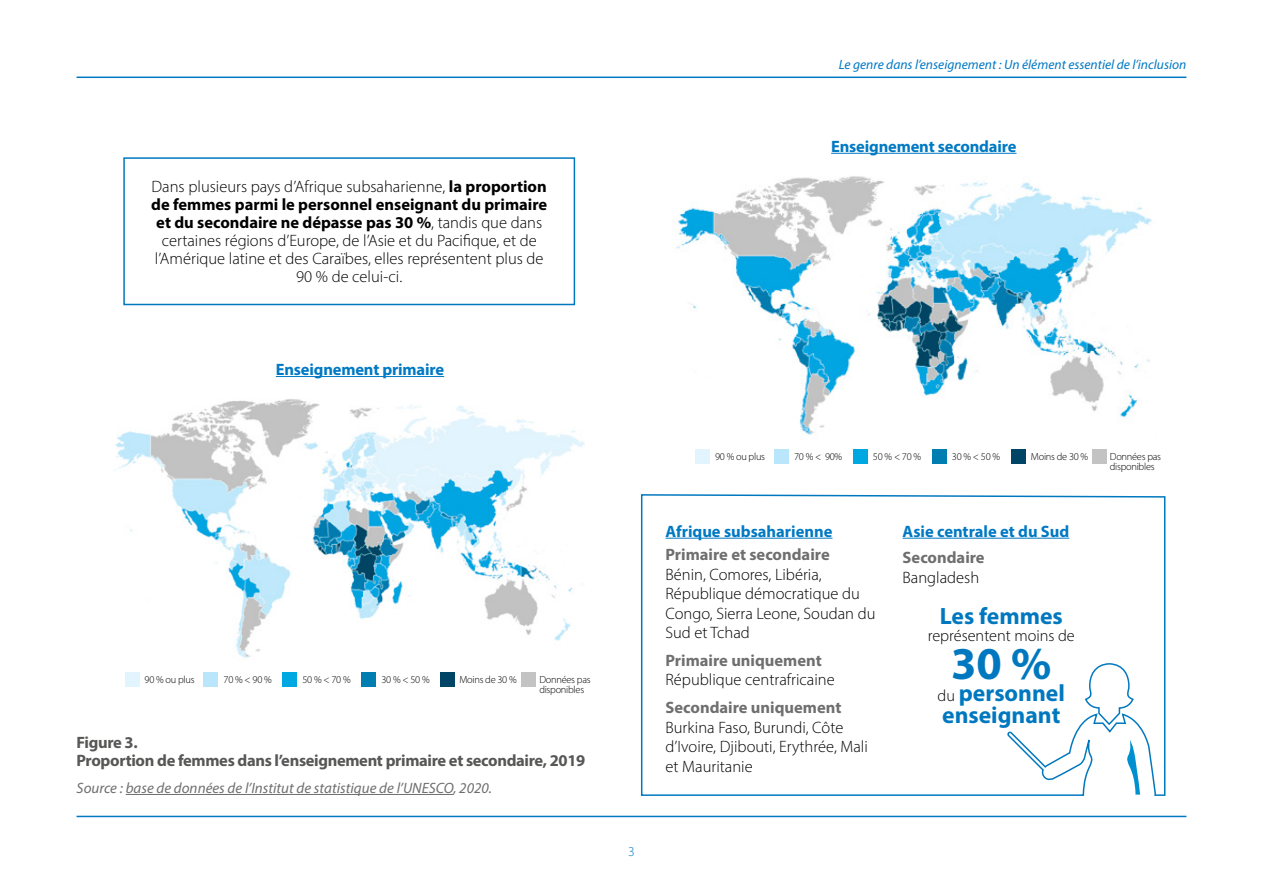
<style>
.page{position:relative;width:1263px;height:893px;background:#fff}
.page>*{position:absolute;margin:0;border:0;box-sizing:border-box;transform-origin:0 0}
.t1{font:700 45.75px "Myriad Pro";color:#0078bf}
.t2{font:700 23.7px/22.2px "Myriad Pro";color:#0078bf}
.t3{font:300 16.5px/18px "Myriad Pro";color:#000}
.t4{font:700 16.5px "Myriad Pro";letter-spacing:-.01em;color:#0079c3}
.t5{font:700 16.5px/18px "Myriad Pro";letter-spacing:-.02em;color:#575756}
.t6{font:700 16.5px "Myriad Pro";color:#706f6f}
.t7{font:300 16.2px "Myriad Pro";color:#000}
.t8{font:italic 15px "Myriad Pro";color:#706f6f}
.t9{font:italic 13.5px "Myriad Pro";color:#0079c3}
.t10{font:300 13.5px "Myriad Pro";color:#0079c3}
.t11{font:300 10.35px/10.4px "Myriad Pro";letter-spacing:-.025em;color:#000}
.s1{font-weight:700}
.s2{font-weight:300;font-size:16.2px;color:#000}
</style>
<div class="page">
<hr style="left:126px;top:794px;width:327px;height:1px;background:#706f6f">
<hr style="left:77px;top:816px;width:1109px;height:1px;background:#0079c3">
<hr style="left:77px;top:77px;width:1109px;height:1px;background:#0079c3">
<div style="left:123px;top:157px;width:452px;height:148px;border:2px solid #0078bf"></div>
<hr style="left:831px;top:153px;width:185px;height:1px;background:#0079c3">
<div style="left:695px;top:449px;width:15px;height:14px;background:#e2f4fd"></div>
<div style="left:774px;top:449px;width:14px;height:14px;background:#b9e6fb"></div>
<div style="left:853px;top:449px;width:14px;height:14px;background:#00a8e1"></div>
<div style="left:932px;top:449px;width:14px;height:14px;background:#007eb1"></div>
<div style="left:1011px;top:449px;width:14px;height:14px;background:#004565"></div>
<div style="left:1092px;top:449px;width:14px;height:14px;background:#c3c3c3"></div>
<img style="left:676px;top:176px;width:476px;height:259px">
<div style="left:1019px;top:427px;width:137px;height:15px;background:#fff"></div>
<hr style="left:276px;top:376px;width:168px;height:1px;background:#0079c3">
<div style="left:125px;top:672px;width:14px;height:15px;background:#e2f4fd"></div>
<div style="left:204px;top:672px;width:14px;height:15px;background:#b9e6fb"></div>
<div style="left:283px;top:672px;width:14px;height:15px;background:#00a8e1"></div>
<div style="left:362px;top:672px;width:14px;height:15px;background:#007eb1"></div>
<div style="left:441px;top:672px;width:14px;height:15px;background:#004565"></div>
<div style="left:522px;top:672px;width:14px;height:15px;background:#c3c3c3"></div>
<img style="left:114px;top:399px;width:471px;height:259px">
<div style="left:453px;top:653px;width:137px;height:14px;background:#fff"></div>
<svg style="left:640px;top:494px;width:526px;height:302px"></svg>
<svg style="left:1084px;top:662px;width:51px;height:64px"></svg>
<hr style="left:665px;top:538px;width:167px;height:1px;background:#0079c3">
<hr style="left:902px;top:538px;width:167px;height:1px;background:#0079c3">
<p class="t3" style="left:151px;top:178px;width:398px;text-align:center">Dans plusieurs pays d’Afrique subsaharienne, <span class="s1">la proportion de femmes parmi le personnel enseignant du primaire et du secondaire ne dépasse pas 30 %</span>, tandis que dans certaines régions d’Europe, de l’Asie et du Pacifique, et de l’Amérique latine et des Caraïbes, elles représentent plus de 90 % de celui-ci.</p>
<p class="t4" style="left:276px;top:359px;width:170px">Enseignement primaire</p>
<p class="t11" style="left:145px;top:674px;width:52px">90 % ou plus</p>
<p class="t11" style="left:224px;top:674px;width:50px">70 % &lt; 90 %</p>
<p class="t11" style="left:302px;top:674px;width:50px">50 % &lt; 70 %</p>
<p class="t11" style="left:381px;top:674px;width:50px">30 % &lt; 50 %</p>
<p class="t11" style="left:459px;top:674px;width:59px">Moins de 30 %</p>
<p class="t11" style="left:539px;top:674px;width:53px">Données pas disponibles</p>
<p class="t5" style="left:77px;top:733px;width:510px">Figure 3.<br>Proportion de femmes dans l’enseignement primaire et secondaire, 2019</p>
<p class="t8" style="left:77px;top:779px;width:417px">Source : base de données de l’Institut de statistique de l’UNESCO, 2020.</p>
<p class="t9" style="left:839px;top:56px;width:349px">Le genre dans l’enseignement : Un élément essentiel de l’inclusion</p>
<p class="t4" style="left:831px;top:135px;width:187px">Enseignement secondaire</p>
<p class="t10" style="left:628px;top:844px;width:8px">3</p>
<p class="t11" style="left:715px;top:451px;width:52px">90 % ou plus</p>
<p class="t11" style="left:794px;top:451px;width:50px">70 % &lt; 90%</p>
<p class="t11" style="left:873px;top:451px;width:50px">50 % &lt; 70 %</p>
<p class="t11" style="left:952px;top:451px;width:50px">30 % &lt; 50 %</p>
<p class="t11" style="left:1031px;top:451px;width:59px">Moins de 30 %</p>
<p class="t11" style="left:1110px;top:451px;width:53px">Données pas disponibles</p>
<p class="t4" style="left:665px;top:520px;width:168px">Afrique subsaharienne</p>
<p class="t6" style="left:665px;top:544px;width:166px">Primaire et secondaire</p>
<p class="t3" style="left:665px;top:564px;width:211px;line-height:19.5px">Bénin, Comores, Libéria,<br>République démocratique du<br>Congo, Sierra Leone, Soudan du<br>Sud et Tchad</p>
<p class="t6" style="left:665px;top:649px;width:158px">Primaire uniquement</p>
<p class="t3" style="left:665px;top:671px;width:171px">République centrafricaine</p>
<p class="t6" style="left:665px;top:697px;width:177px">Secondaire uniquement</p>
<p class="t3" style="left:665px;top:717px;width:204px;line-height:19.5px">Burkina Faso, Burundi, Côte d’Ivoire, Djibouti, Erythrée, Mali et Mauritanie</p>
<p class="t4" style="left:902px;top:520px;width:168px">Asie centrale et du Sud</p>
<p class="t6" style="left:902px;top:547px;width:84px">Secondaire</p>
<p class="t3" style="left:902px;top:568px;width:78px">Bangladesh</p>
<h2 class="t2" style="left:940px;top:604px;width:125px">Les femmes</h2>
<p class="t7" style="left:928px;top:626px;width:149px">représentent moins de</p>
<h1 class="t1" style="left:951px;top:634px;width:102px">30 %</h1>
<h2 class="t2" style="left:938px;top:681px;width:129px"><span class="s2">du</span> personnel enseignant</h2>
</div>
